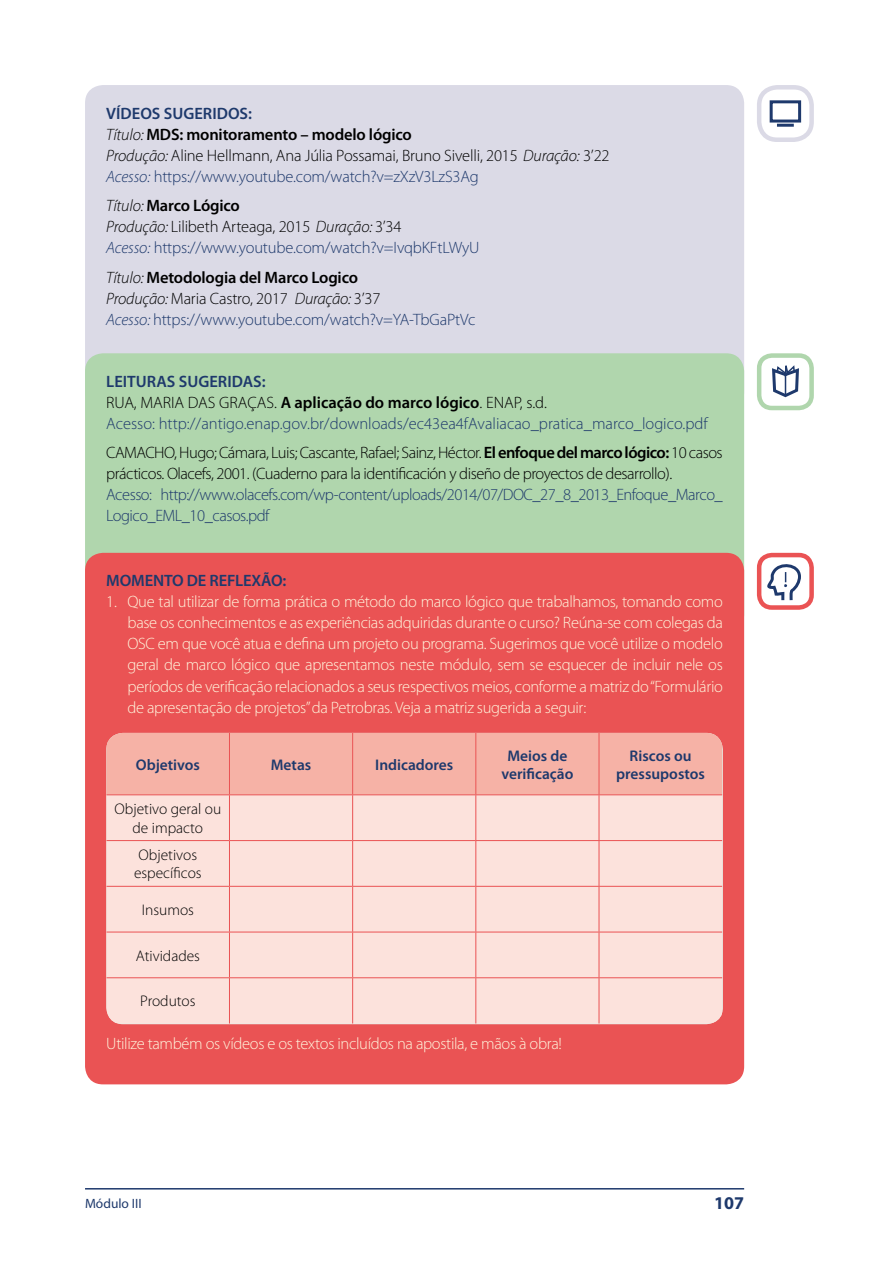
<style>
.page{position:relative;width:893px;height:1263px;background:#fff}
.page>*{position:absolute;margin:0;border:0;box-sizing:border-box;transform-origin:0 0}
.t1{font:700 18px "Myriad Pro";color:#1e396c}
.t2{font:300 16.5px/21px "Myriad Pro";letter-spacing:-.02em;color:#fff5dc;text-align:justify}
.t3{font:300 16.5px/21px "Myriad Pro";letter-spacing:-.01em;color:#1e396c}
.t4{font:300 16.5px/21px "Myriad Pro";letter-spacing:-.01em;color:#000}
.t5{font:300 16.5px/21px "Myriad Pro";letter-spacing:-.03em;color:#000}
.t6{font:300 16.5px/21px "Myriad Pro";letter-spacing:-.03em;color:#1e396c}
.t7{font:600 16.5px "Myriad Pro";letter-spacing:-.01em;color:#1e396c}
.t8{font:300 15.45px/18.3px "Myriad Pro";color:#000;text-align:center}
.t9{font:600 15.45px/18.3px "Myriad Pro";color:#1e396c;text-align:center}
.t10{font:13.5px "Myriad Pro";color:#1e396c}
.s1{font-weight:600;color:#1e396c}
.s2{font-style:italic}
.s3{font-weight:600}
.s4{font-style:italic;color:#1e396c}
.s5{color:#1e396c}
.s6{font-style:italic;color:#000}
.s7{font-weight:600;color:#000}
.s8{color:#000}
</style>
<div class="page">
<div style="left:85px;top:85px;width:659px;height:325px;background:#dbdae6;border-radius:18px"></div>
<div style="left:85px;top:353px;width:659px;height:279px;background:#b0d6ad;border-radius:18px"></div>
<div style="left:85px;top:553px;width:659px;height:531px;background:#ea5354;border-radius:18px"></div>
<div style="left:757px;top:85px;width:57px;height:57px;border:4px solid #dbdae6;border-radius:18px"></div>
<div style="left:770px;top:100px;width:31px;height:23px;border:3px solid #1e396c"></div>
<hr style="left:777px;top:124px;width:17px;height:3px;background:#1e396c">
<div style="left:757px;top:353px;width:57px;height:57px;border:4px solid #b0d6ad;border-radius:13px"></div>
<svg style="left:772px;top:365px;width:27px;height:33px"></svg>
<div style="left:757px;top:553px;width:57px;height:57px;border:4px solid #ea5354;border-radius:13px"></div>
<svg style="left:767px;top:564px;width:34px;height:37px"></svg>
<div style="left:106px;top:733px;width:616px;height:61px;background:#f6b2a6"></div>
<svg style="left:106px;top:795px;width:616px;height:228px;background:#fbdfd9"></svg>
<hr style="left:229px;top:733px;width:1px;height:61px;background:#ea5354">
<hr style="left:352px;top:733px;width:1px;height:61px;background:#ea5354">
<hr style="left:475px;top:733px;width:1px;height:61px;background:#ea5354">
<hr style="left:599px;top:733px;width:1px;height:61px;background:#ea5354">
<hr style="left:229px;top:795px;width:1px;height:45px;background:#ea5354">
<hr style="left:352px;top:795px;width:1px;height:45px;background:#ea5354">
<hr style="left:475px;top:795px;width:1px;height:45px;background:#ea5354">
<hr style="left:599px;top:795px;width:1px;height:45px;background:#ea5354">
<hr style="left:106px;top:840px;width:123px;height:1px;background:#ea5354">
<hr style="left:229px;top:840px;width:124px;height:1px;background:#ea5354">
<hr style="left:229px;top:841px;width:1px;height:45px;background:#ea5354">
<hr style="left:353px;top:840px;width:123px;height:1px;background:#ea5354">
<hr style="left:352px;top:841px;width:1px;height:45px;background:#ea5354">
<hr style="left:476px;top:840px;width:123px;height:1px;background:#ea5354">
<hr style="left:475px;top:841px;width:1px;height:45px;background:#ea5354">
<hr style="left:599px;top:840px;width:123px;height:1px;background:#ea5354">
<hr style="left:599px;top:841px;width:1px;height:45px;background:#ea5354">
<hr style="left:106px;top:886px;width:123px;height:1px;background:#ea5354">
<hr style="left:229px;top:886px;width:124px;height:1px;background:#ea5354">
<hr style="left:229px;top:887px;width:1px;height:45px;background:#ea5354">
<hr style="left:353px;top:886px;width:123px;height:1px;background:#ea5354">
<hr style="left:352px;top:887px;width:1px;height:45px;background:#ea5354">
<hr style="left:476px;top:886px;width:123px;height:1px;background:#ea5354">
<hr style="left:475px;top:887px;width:1px;height:45px;background:#ea5354">
<hr style="left:599px;top:886px;width:123px;height:1px;background:#ea5354">
<hr style="left:599px;top:887px;width:1px;height:45px;background:#ea5354">
<hr style="left:106px;top:932px;width:123px;height:1px;background:#ea5354">
<hr style="left:229px;top:932px;width:124px;height:1px;background:#ea5354">
<hr style="left:229px;top:932px;width:1px;height:45px;background:#ea5354">
<hr style="left:353px;top:932px;width:123px;height:1px;background:#ea5354">
<hr style="left:352px;top:932px;width:1px;height:45px;background:#ea5354">
<hr style="left:476px;top:932px;width:123px;height:1px;background:#ea5354">
<hr style="left:475px;top:932px;width:1px;height:45px;background:#ea5354">
<hr style="left:599px;top:932px;width:123px;height:1px;background:#ea5354">
<hr style="left:599px;top:932px;width:1px;height:45px;background:#ea5354">
<hr style="left:106px;top:977px;width:123px;height:1px;background:#ea5354">
<hr style="left:229px;top:977px;width:124px;height:1px;background:#ea5354">
<hr style="left:229px;top:978px;width:1px;height:45px;background:#ea5354">
<hr style="left:353px;top:977px;width:123px;height:1px;background:#ea5354">
<hr style="left:352px;top:978px;width:1px;height:45px;background:#ea5354">
<hr style="left:476px;top:977px;width:123px;height:1px;background:#ea5354">
<hr style="left:475px;top:978px;width:1px;height:45px;background:#ea5354">
<hr style="left:599px;top:977px;width:123px;height:1px;background:#ea5354">
<hr style="left:599px;top:978px;width:1px;height:45px;background:#ea5354">
<hr style="left:85px;top:1188px;width:659px;height:1px;background:#1e396c">
<p class="t4" style="left:106px;top:103px;width:505px"><span class="s1">VÍDEOS SUGERIDOS:<br></span><span class="s2">Título:</span> <span class="s3">MDS: monitoramento – modelo lógico<br></span><span class="s2">Produção:</span> Aline Hellmann, Ana Júlia Possamai, Bruno Sivelli, 2015 <span class="s2">Duração:</span> 3’22<br><span class="s4">Acesso:</span> <span class="s5">https://www.youtube.com/watch?v=zXzV3LzS3Ag</span></p>
<p class="t3" style="left:106px;top:195px;width:375px"><span class="s6">Título:</span> <span class="s7">Marco Lógico<br></span><span class="s6">Produção:</span> <span class="s8">Lilibeth Arteaga, 2015</span> <span class="s6">Duração:</span> <span class="s8">3’34<br></span><span class="s2">Acesso:</span> https://www.youtube.com/watch?v=IvqbKFtLWyU</p>
<p class="t3" style="left:106px;top:267px;width:371px"><span class="s6">Título:</span> <span class="s7">Metodologia del Marco Logico<br></span><span class="s6">Produção:</span> <span class="s8">Maria Castro, 2017</span> <span class="s6">Duração:</span> <span class="s8">3’37<br></span><span class="s2">Acesso:</span> https://www.youtube.com/watch?v=YA-TbGaPtVc</p>
<p class="t3" style="left:106px;top:371px;width:603px"><span class="s3">LEITURAS SUGERIDAS:<br></span><span class="s8">RUA, MARIA DAS GRAÇAS.</span> <span class="s7">A aplicação do marco lógico</span><span class="s8">. ENAP, s.d.<br></span>Acesso: http://antigo.enap.gov.br/downloads/ec43ea4fAvaliacao_pratica_marco_logico.pdf</p>
<p class="t5" style="left:106px;top:443px;width:618px">CAMACHO, Hugo; Cámara, Luis; Cascante, Rafael; Sainz, Héctor. <span class="s3">El enfoque del marco lógico:</span> 10 casos prácticos. Olacefs, 2001. (Cuaderno para la identificación y diseño de proyectos de desarrollo).</p>
<p class="t6" style="left:106px;top:485px;width:618px">Acesso: http://www.olacefs.com/wp-content/uploads/2014/07/DOC_27_8_2013_Enfoque_Marco_<br>Logico_EML_10_casos.pdf</p>
<p class="t7" style="left:106px;top:570px;width:182px">MOMENTO DE REFLEXÃO:</p>
<p class="t2" style="left:128px;top:592px;width:597px;text-indent:-21px">1. Que tal utilizar de forma prática o método do marco lógico que trabalhamos, tomando como base os conhecimentos e as experiências adquiridas durante o curso? Reúna-se com colegas da OSC em que você atua e defina um projeto ou programa. Sugerimos que você utilize o modelo geral de marco lógico que apresentamos neste módulo, sem se esquecer de incluir nele os períodos de verificação relacionados a seus respectivos meios, conforme a matriz do “Formulário de apresentação de projetos” da Petrobras. Veja a matriz sugerida a seguir:</p>
<p class="t9" style="left:136px;top:755px;width:66px">Objetivos</p>
<p class="t9" style="left:271px;top:755px;width:42px">Metas</p>
<p class="t9" style="left:375px;top:755px;width:80px">Indicadores</p>
<p class="t9" style="left:501px;top:746px;width:73px">Meios de verificação</p>
<p class="t9" style="left:616px;top:746px;width:90px">Riscos ou pressupostos</p>
<p class="t8" style="left:115px;top:800px;width:108px">Objetivo geral ou de impacto</p>
<p class="t8" style="left:134px;top:846px;width:69px;text-align:left">Objetivos específicos</p>
<p class="t8" style="left:142px;top:901px;width:54px">Insumos</p>
<p class="t8" style="left:136px;top:947px;width:66px">Atividades</p>
<p class="t8" style="left:140px;top:992px;width:57px">Produtos</p>
<p class="t2" style="left:106px;top:1033px;width:457px">Utilize também os vídeos e os textos incluídos na apostila, e mãos à obra!</p>
<p class="t10" style="left:85px;top:1195px;width:58px">Módulo III</p>
<p class="t1" style="left:714px;top:1191px;width:31px">107</p>
</div>
